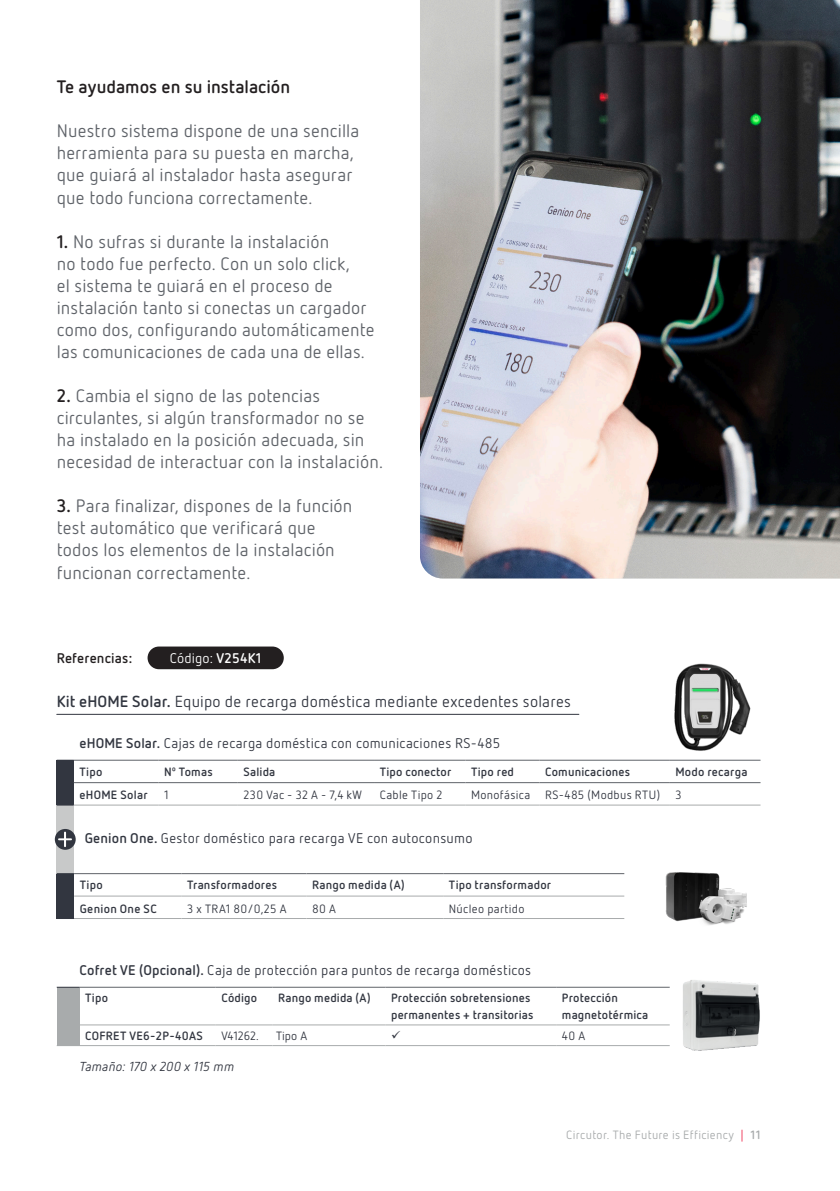
<style>
.page{position:relative;width:840px;height:1191px;background:#fff}
.page>*{position:absolute;margin:0;border:0;box-sizing:border-box;transform-origin:0 0}
.t1{font:18px/22px "Netto Pro";letter-spacing:.01em;color:#5f6369}
.t2{font:700 18px "Netto Pro";color:#231f20}
.t3{font:16px "Netto Pro";letter-spacing:.015em;color:#323640}
.t4{font:14px "Netto Pro";letter-spacing:.02em;color:#323640}
.t5{font:14px "Netto Pro";letter-spacing:.01em;color:#fff}
.t6{font:700 14px "Netto Pro";letter-spacing:.01em;color:#231f20}
.t7{font:italic 13px "Netto Pro";color:#323640}
.TextoTablas{font:700 12px/17px "Netto Pro";letter-spacing:.015em;color:#323640}
.TextoTablas-2{font:12px "Netto Pro";letter-spacing:.025em;color:#323640}
.t8{font:12px "Netto Pro";letter-spacing:.03em;color:#a8abac}
.s1{font-weight:700;color:#231f20}
.s2{font-weight:700}
.s3{color:#ee2d50}
</style>
<div class="page">
<img style="left:420px;top:0;width:419px;height:578px">
<img style="left:665px;top:872px;width:82px;height:53px">
<img style="left:674px;top:663px;width:76px;height:88px">
<img style="left:683px;top:980px;width:77px;height:71px">
<div style="left:57px;top:805px;width:17px;height:68px;background:#c8c9c9"></div>
<div style="left:57px;top:873px;width:17px;height:45px;background:#323640"></div>
<hr style="left:74px;top:895px;width:107px;height:1px;background:#a8abac">
<hr style="left:181px;top:895px;width:125px;height:1px;background:#a8abac">
<hr style="left:306px;top:895px;width:137px;height:1px;background:#a8abac">
<hr style="left:443px;top:895px;width:181px;height:1px;background:#a8abac">
<hr style="left:74px;top:918px;width:107px;height:1px;background:#a8abac">
<hr style="left:181px;top:918px;width:125px;height:1px;background:#a8abac">
<hr style="left:306px;top:918px;width:137px;height:1px;background:#a8abac">
<hr style="left:443px;top:918px;width:181px;height:1px;background:#a8abac">
<hr style="left:74px;top:873px;width:107px;height:1px;background:#5f6369">
<hr style="left:181px;top:873px;width:125px;height:1px;background:#5f6369">
<hr style="left:306px;top:873px;width:137px;height:1px;background:#5f6369">
<hr style="left:443px;top:873px;width:181px;height:1px;background:#5f6369">
<svg style="left:57px;top:873px;width:17px;height:1px"></svg>
<svg style="left:57px;top:918px;width:17px;height:1px"></svg>
<div style="left:57px;top:760px;width:17px;height:45px;background:#323640"></div>
<hr style="left:74px;top:760px;width:84px;height:1px;background:#5f6369">
<hr style="left:158px;top:760px;width:80px;height:1px;background:#5f6369">
<hr style="left:238px;top:760px;width:136px;height:1px;background:#5f6369">
<hr style="left:374px;top:760px;width:91px;height:1px;background:#5f6369">
<hr style="left:465px;top:760px;width:74px;height:1px;background:#5f6369">
<hr style="left:539px;top:760px;width:130px;height:1px;background:#5f6369">
<hr style="left:669px;top:760px;width:91px;height:1px;background:#5f6369">
<hr style="left:74px;top:782px;width:84px;height:1px;background:#5f6369">
<hr style="left:158px;top:782px;width:80px;height:1px;background:#5f6369">
<hr style="left:238px;top:782px;width:136px;height:1px;background:#5f6369">
<hr style="left:374px;top:782px;width:91px;height:1px;background:#5f6369">
<hr style="left:465px;top:782px;width:74px;height:1px;background:#5f6369">
<hr style="left:539px;top:782px;width:130px;height:1px;background:#5f6369">
<hr style="left:669px;top:782px;width:91px;height:1px;background:#5f6369">
<hr style="left:74px;top:804px;width:84px;height:1px;background:#a8abac">
<hr style="left:158px;top:804px;width:80px;height:1px;background:#a8abac">
<hr style="left:238px;top:804px;width:136px;height:1px;background:#a8abac">
<hr style="left:374px;top:804px;width:91px;height:1px;background:#a8abac">
<hr style="left:465px;top:804px;width:74px;height:1px;background:#a8abac">
<hr style="left:539px;top:804px;width:130px;height:1px;background:#a8abac">
<hr style="left:669px;top:804px;width:91px;height:1px;background:#a8abac">
<div style="left:55px;top:829px;width:21px;height:20px;background:#323640;border-radius:50%"></div>
<svg style="left:58px;top:831px;width:14px;height:16px"></svg>
<hr style="left:57px;top:714px;width:521px;height:1px;background:#323640">
<div style="left:147px;top:646px;width:136px;height:23px;background:#231f20;border-radius:11px"></div>
<div style="left:57px;top:987px;width:22px;height:58px;background:#a8abac"></div>
<hr style="left:79px;top:1024px;width:136px;height:1px;background:#a8abac">
<hr style="left:215px;top:1024px;width:57px;height:1px;background:#a8abac">
<hr style="left:272px;top:1024px;width:113px;height:1px;background:#a8abac">
<hr style="left:385px;top:1024px;width:171px;height:1px;background:#a8abac">
<hr style="left:556px;top:1024px;width:113px;height:1px;background:#a8abac">
<hr style="left:79px;top:1045px;width:136px;height:1px;background:#a8abac">
<hr style="left:215px;top:1045px;width:57px;height:1px;background:#a8abac">
<hr style="left:272px;top:1045px;width:113px;height:1px;background:#a8abac">
<hr style="left:385px;top:1045px;width:171px;height:1px;background:#a8abac">
<hr style="left:556px;top:1045px;width:113px;height:1px;background:#a8abac">
<hr style="left:79px;top:987px;width:136px;height:1px;background:#5f6369">
<hr style="left:215px;top:987px;width:57px;height:1px;background:#5f6369">
<hr style="left:272px;top:987px;width:113px;height:1px;background:#5f6369">
<hr style="left:385px;top:987px;width:171px;height:1px;background:#5f6369">
<hr style="left:556px;top:987px;width:113px;height:1px;background:#5f6369">
<svg style="left:57px;top:987px;width:22px;height:1px"></svg>
<svg style="left:57px;top:1045px;width:22px;height:1px"></svg>
<h5 class="t2" style="left:57px;top:75px;width:235px">Te ayudamos en su instalación</h5>
<p class="t1" style="left:57px;top:119px;width:304px">Nuestro sistema dispone de una sencilla herramienta para su puesta en marcha, que guiará al instalador hasta asegurar que todo funciona correctamente.</p>
<p class="t1" style="left:57px;top:230px;width:319px"><span class="s1">1.</span> No sufras si durante la instalación<br>no todo fue perfecto. Con un solo click,<br>el sistema te guiará en el proceso de instalación tanto si conectas un cargador como dos, configurando automáticamente las comunicaciones de cada una de ellas.</p>
<p class="t1" style="left:57px;top:384px;width:328px"><span class="s1">2.</span> Cambia el signo de las potencias circulantes, si algún transformador no se ha instalado en la posición adecuada, sin necesidad de interactuar con la instalación.</p>
<p class="t1" style="left:57px;top:494px;width:297px"><span class="s1">3.</span> Para finalizar, dispones de la función test automático que verificará que todos los elementos de la instalación funcionan correctamente.</p>
<h4 class="t6" style="left:57px;top:649px;width:77px">Referencias:</h4>
<h4 class="t5" style="left:170px;top:649px;width:93px">Código: <span class="s2">V254K1</span></h4>
<h4 class="t3" style="left:57px;top:691px;width:515px"><span class="s2">Kit eHOME Solar.</span> Equipo de recarga doméstica mediante excedentes solares</h4>
<h4 class="t4" style="left:79px;top:734px;width:422px"><span class="s2">eHOME Solar.</span> Cajas de recarga doméstica con comunicaciones RS-485</h4>
<p class="TextoTablas" style="left:79px;top:763px;width:24px">Tipo</p>
<p class="TextoTablas" style="left:164px;top:763px;width:50px">Nº Tomas</p>
<p class="TextoTablas" style="left:243px;top:763px;width:33px">Salida</p>
<p class="TextoTablas" style="left:379px;top:763px;width:73px">Tipo conector</p>
<p class="TextoTablas" style="left:471px;top:763px;width:44px">Tipo red</p>
<p class="TextoTablas" style="left:545px;top:763px;width:87px">Comunicaciones</p>
<p class="TextoTablas" style="left:675px;top:763px;width:73px">Modo recarga</p>
<p class="TextoTablas" style="left:79px;top:785px;width:70px">eHOME Solar</p>
<p class="TextoTablas-2" style="left:164px;top:786px;width:6px">1</p>
<p class="TextoTablas-2" style="left:243px;top:786px;width:120px">230 Vac - 32 A - 7,4 kW</p>
<p class="TextoTablas-2" style="left:379px;top:786px;width:64px">Cable Tipo 2</p>
<p class="TextoTablas-2" style="left:471px;top:786px;width:61px">Monofásica</p>
<p class="TextoTablas-2" style="left:545px;top:786px;width:116px">RS-485 (Modbus RTU)</p>
<p class="TextoTablas-2" style="left:675px;top:786px;width:8px">3</p>
<h4 class="t4" style="left:85px;top:829px;width:389px"><span class="s2">Genion One.</span> Gestor doméstico para recarga VE con autoconsumo</h4>
<p class="TextoTablas" style="left:80px;top:875px;width:24px">Tipo</p>
<p class="TextoTablas" style="left:187px;top:875px;width:91px">Transformadores</p>
<p class="TextoTablas" style="left:312px;top:875px;width:94px">Rango medida (A)</p>
<p class="TextoTablas" style="left:448px;top:875px;width:104px">Tipo transformador</p>
<p class="TextoTablas" style="left:80px;top:899px;width:78px">Genion One SC</p>
<p class="TextoTablas-2" style="left:187px;top:901px;width:101px">3 x TRA1 80/0,25 A</p>
<p class="TextoTablas-2" style="left:312px;top:901px;width:25px">80 A</p>
<p class="TextoTablas-2" style="left:448px;top:901px;width:77px">Núcleo partido</p>
<h4 class="t4" style="left:79px;top:961px;width:453px"><span class="s2">Cofret VE (Opcional).</span> Caja de protección para puntos de recarga domésticos</h4>
<p class="TextoTablas" style="left:85px;top:989px;width:24px">Tipo</p>
<p class="TextoTablas" style="left:221px;top:989px;width:37px">Código</p>
<p class="TextoTablas" style="left:278px;top:989px;width:94px">Rango medida (A)</p>
<p class="TextoTablas" style="left:391px;top:989px;width:144px">Protección sobretensiones permanentes + transitorias</p>
<p class="TextoTablas" style="left:561px;top:989px;width:88px">Protección magnetotérmica</p>
<p class="TextoTablas" style="left:85px;top:1026px;width:119px">COFRET VE6-2P-40AS</p>
<p class="TextoTablas-2" style="left:221px;top:1028px;width:39px">V41262.</p>
<p class="TextoTablas-2" style="left:276px;top:1028px;width:33px">Tipo A</p>
<p class="TextoTablas-2" style="left:561px;top:1028px;width:25px">40 A</p>
<h4 class="t7" style="left:79px;top:1058px;width:156px">Tamaño: 170 x 200 x 115 mm</h4>
<p class="t8" style="left:566px;top:1127px;width:196px">Circutor. The Future is Efficiency <span class="s3">|</span> <span class="s2">11</span></p>
</div>
